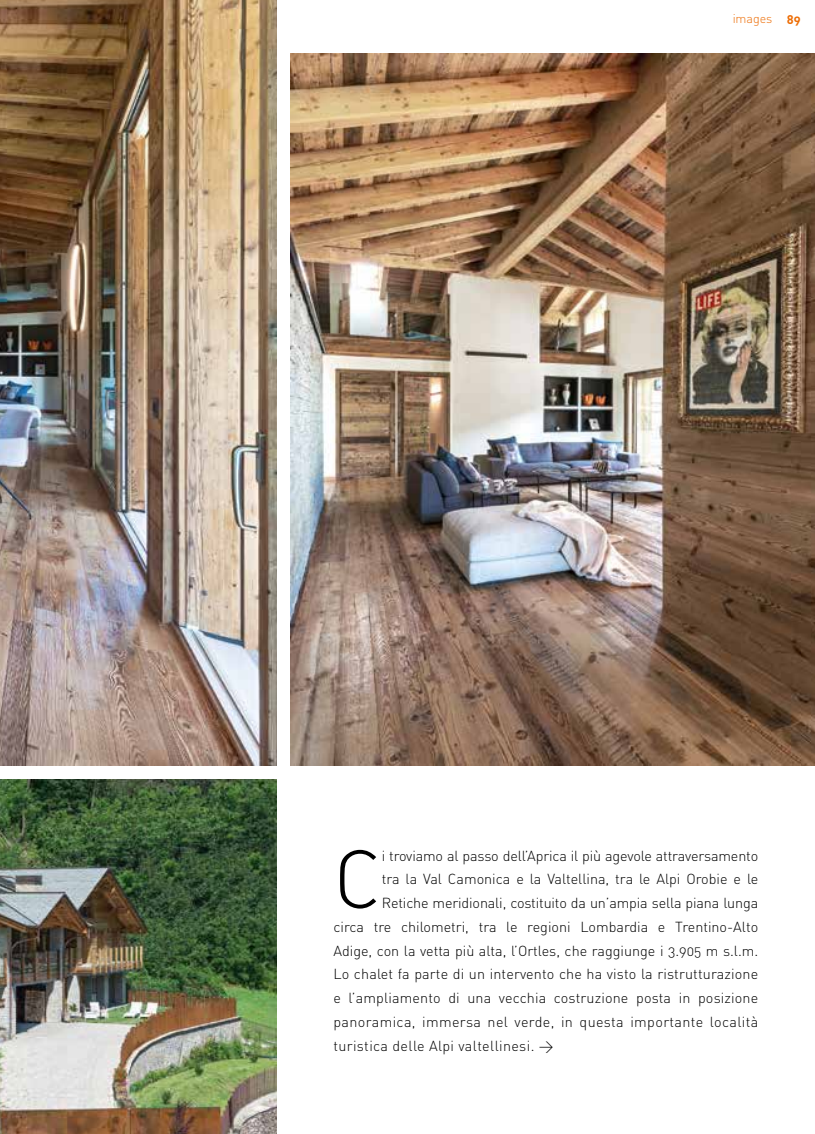
<style>
.page{position:relative;width:815px;height:1134px;background:#fff}
.page>*{position:absolute;margin:0;border:0;box-sizing:border-box;transform-origin:0 0}
.t1{font:81.12px "DIN Light Alternate";color:#000}
.t2{font:14.38px "DIN Light Alternate";color:#000}
.t3{font:14.38px "DIN Light Alternate";letter-spacing:.025em;color:#000}
.t4{font:12.5px "DIN Light Alternate";color:#ed6d05}
.s1{font-family:"DIN Bold Alternate"}
</style>
<div class="page">
<img style="left:0;top:780px;width:277px;height:354px">
<img style="left:0;top:0;width:277px;height:765px">
<img style="left:291px;top:53px;width:524px;height:712px">
<p class="t4" style="left:732px;top:11px;width:70px">images <span class="s1">89</span></p>
<h1 class="t1" style="left:333px;top:824px;width:50px">C</h1>
<p class="t2" style="left:382px;top:846px;width:378px">i troviamo al passo dell’Aprica il più agevole attraversamento</p>
<p class="t2" style="left:382px;top:869px;width:378px">tra la Val Camonica e la Valtellina, tra le Alpi Orobie e le</p>
<p class="t2" style="left:382px;top:893px;width:378px">Retiche meridionali, costituito da un’ampia sella piana lunga</p>
<p class="t2" style="left:333px;top:917px;width:426px">circa tre chilometri, tra le regioni Lombardia e Trentino-Alto</p>
<p class="t2" style="left:333px;top:941px;width:426px">Adige, con la vetta più alta, l’Ortles, che raggiunge i 3.905 m s.l.m.</p>
<p class="t2" style="left:333px;top:964px;width:426px">Lo chalet fa parte di un intervento che ha visto la ristrutturazione</p>
<p class="t2" style="left:333px;top:988px;width:426px">e l’ampliamento di una vecchia costruzione posta in posizione</p>
<p class="t3" style="left:333px;top:1012px;width:426px">panoramica, immersa nel verde, in questa importante località</p>
<p class="t3" style="left:333px;top:1036px;width:222px">turistica delle Alpi valtellinesi. &gt;</p>
</div>
